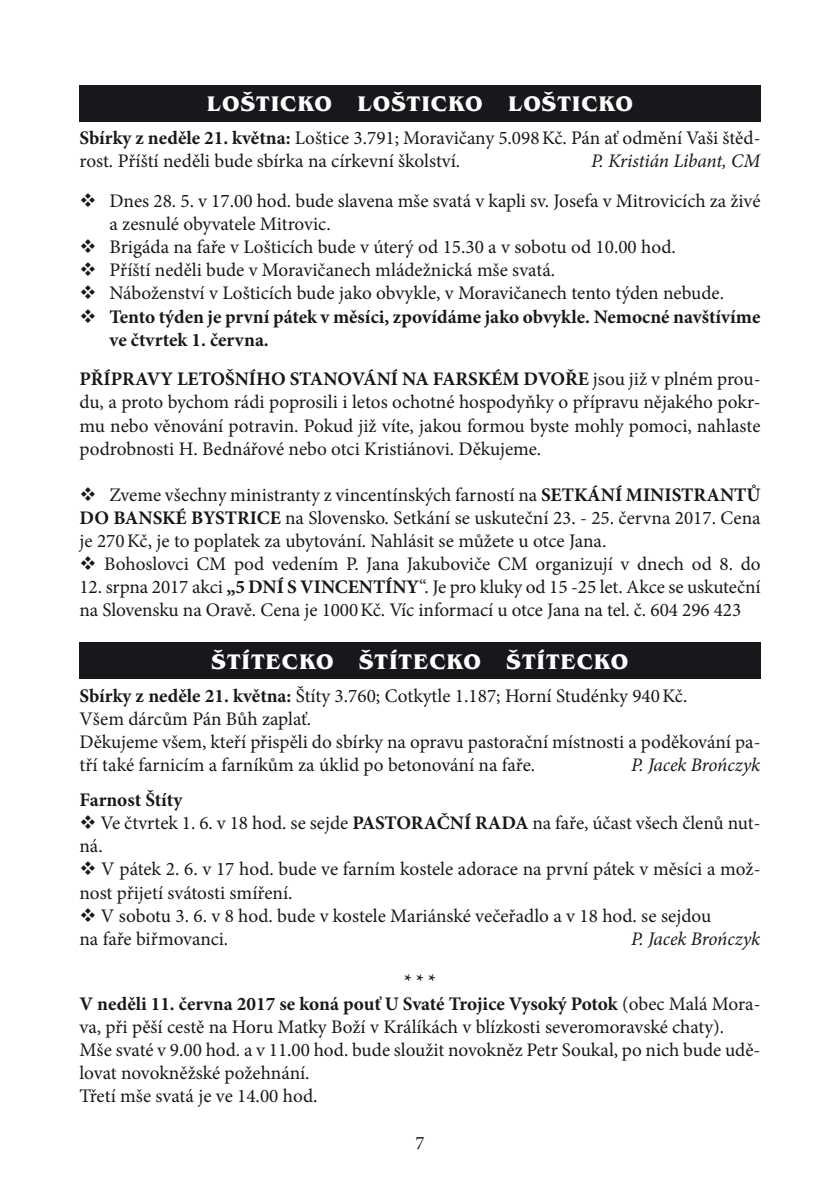
<style>
.page{position:relative;width:840px;height:1191px;background:#fff}
.page>*{position:absolute;margin:0;border:0;box-sizing:border-box;transform-origin:0 0}
.t1{font:700 21.8px "Benguiat Itc TOT";letter-spacing:.045em;color:#fff}
.t2{font:19.2px/23px "Minion Pro";color:#1a171c}
.t3{font:700 19.2px/23px "Minion Pro";color:#1a171c}
.t4{font:italic 19.2px "Minion Pro";letter-spacing:-.01em;color:#1a171c}
.t5{font:19px "Minion Pro";color:#1a171c}
.s1{font-weight:700}
</style>
<div class="page">
<div style="left:79px;top:85px;width:681px;height:36px;background:#1a171c"></div>
<div style="left:79px;top:643px;width:681px;height:36px;background:#1a171c"></div>
<p class="t1" style="left:207px;top:91px;width:427px">LOŠTICKO LOŠTICKO LOŠTICKO</p>
<p class="t2" style="left:79px;top:127px;width:682px"><span class="s1">Sbírky z neděle 21. května:</span> Loštice 3.791; Moravičany 5.098Kč. Pán ať odmění Vaši štěd&shy;rost. Příští neděli bude sbírka na církevní školství.</p>
<p class="t4" style="left:590px;top:148px;width:170px">P. Kristián Libant, CM</p>
<p class="t2" style="left:109px;top:190px;width:652px;text-indent:-30px">❖ Dnes 28. 5. v 17.00 hod. bude slavena mše svatá v kapli sv. Josefa v Mitrovicích za živé a zesnulé obyvatele Mitrovic.</p>
<p class="t2" style="left:79px;top:236px;width:597px">❖ Brigáda na faře v Lošticích bude v úterý od 15.30 a v sobotu od 10.00 hod.</p>
<p class="t2" style="left:79px;top:259px;width:477px">❖ Příští neděli bude v Moravičanech mládežnická mše svatá.</p>
<p class="t2" style="left:79px;top:282px;width:645px">❖ Náboženství v Lošticích bude jako obvykle, v Moravičanech tento týden nebude.</p>
<p class="t3" style="left:109px;top:305px;width:652px;text-indent:-30px">❖ Tento týden je první pátek v měsíci, zpovídáme jako obvykle. Nemocné navštívíme ve čtvrtek 1. června.</p>
<p class="t3" style="left:79px;top:367px;width:257px">PŘÍPRAVY LETOŠNÍHO STANOVÁNÍ</p>
<p class="t3" style="left:402px;top:367px;width:136px">NA FARSKÉM DVO</p>
<p class="t2" style="left:79px;top:368px;width:682px;text-align:justify;text-indent:485px"><span class="s1">ŘE</span> jsou již v plném prou&shy;du, a proto bychom rádi poprosili i letos ochotné hospodyňky o přípravu nějakého pokr&shy;mu nebo věnování potravin. Pokud již víte, jakou formou byste mohly pomoci, nahlaste podrobnosti H. Bednářové nebo otci Kristiánovi. Děkujeme.</p>
<p class="t2" style="left:79px;top:483px;width:507px">❖ Zveme všechny ministranty z vincentínských farností na <span class="s1">SETKÁNÍ</span></p>
<p class="t3" style="left:625px;top:483px;width:12px">MINIS</p>
<p class="t3" style="left:681px;top:483px;width:81px">TRANTŮ</p>
<p class="t3" style="left:79px;top:506px;width:73px">DO BANSK</p>
<p class="t2" style="left:79px;top:506px;width:682px;text-indent:96px"><span class="s1">É BYSTRICE</span> na Slovensko. Setkání se uskuteční 23. - 25. června 2017. Cena je 270Kč, je to poplatek za ubytování. Nahlásit se můžete u otce Jana.</p>
<p class="t2" style="left:79px;top:552px;width:682px">❖ Bohoslovci CM pod vedením P. Jana Jakuboviče CM organizují v dnech od 8. do</p>
<p class="t2" style="left:79px;top:575px;width:182px">12. srpna 2017 akci <span class="s1">„5 DNÍ</span></p>
<p class="t3" style="left:287px;top:575px;width:11px">SVIN</p>
<p class="t2" style="left:79px;top:575px;width:682px;text-indent:255px"><span class="s1">CENTÍNY</span>“. Je pro kluky od 15 -25 let. Akce se uskuteční na Slovensku na Oravě. Cena je 1000Kč. Víc informací u otce Jana na tel. č. 604 296 423</p>
<p class="t1" style="left:211px;top:649px;width:418px">ŠTÍTECKO ŠTÍTECKO ŠTÍTECKO</p>
<p class="t2" style="left:79px;top:684px;width:682px"><span class="s1">Sbírky z neděle 21. května:</span> Štíty 3.760; Cotkytle 1.187; Horní Studénky 940Kč.<br>Všem dárcům Pán Bůh zaplať.<br>Děkujeme všem, kteří přispěli do sbírky na opravu pastorační místnosti a poděkování pa&shy;tří také farnicím a farníkům za úklid po betonování na faře.</p>
<p class="t4" style="left:630px;top:752px;width:131px">P. Jacek Brończyk</p>
<p class="t3" style="left:79px;top:788px;width:104px">Farnost Štíty</p>
<p class="t2" style="left:79px;top:812px;width:369px">❖ Ve čtvrtek 1. 6. v 18 hod. se sejde <span class="s1">PASTORAČNÍ</span></p>
<p class="t2" style="left:474px;top:812px;width:287px"><span class="s1">RADA</span> na faře, účast všech členů nut-</p>
<p class="t2" style="left:79px;top:835px;width:25px">ná.</p>
<p class="t2" style="left:79px;top:858px;width:682px">❖ V pátek 2. 6. v 17 hod. bude ve farním kostele adorace na první pátek v měsíci a mož&shy;nost přijetí svátosti smíření.</p>
<p class="t2" style="left:79px;top:904px;width:633px">❖ V sobotu 3. 6. v 8 hod. bude v kostele Mariánské večeřadlo a v 18 hod. se sejdou na faře biřmovanci.</p>
<p class="t4" style="left:630px;top:925px;width:131px">P. Jacek Brończyk</p>
<p class="t2" style="left:79px;top:969px;width:682px;text-indent:324px"><span class="s1">* * *<br>V neděli 11. června 2017 se koná pouť U Svaté Trojice Vysoký Potok</span> (obec Malá Mora&shy;va, při pěší cestě na Horu Matky Boží v Králíkách v blízkosti severomoravské chaty).<br>Mše svaté v 9.00 hod. a v 11.00 hod. bude sloužit novokněz Petr Soukal, po nich bude udě&shy;lovat novokněžské požehnání.<br>Třetí mše svatá je ve 14.00 hod.</p>
<p class="t5" style="left:415px;top:1130px;width:11px">7</p>
</div>
